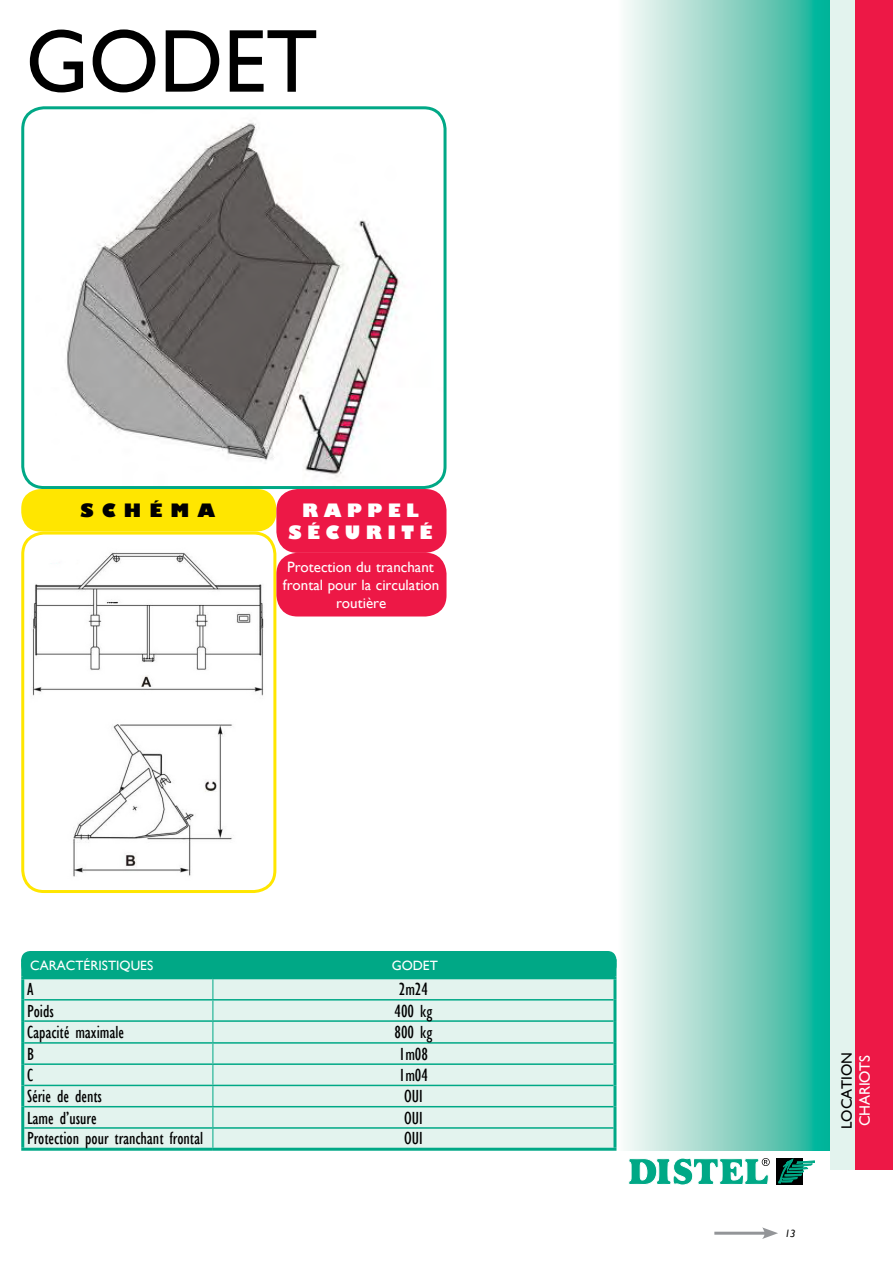
<style>
.page{position:relative;width:893px;height:1263px;background:#fff}
.page>*{position:absolute;margin:0;border:0;box-sizing:border-box;transform-origin:0 0}
.t1{font:90px "Gill Sans";color:#000;scale:.95 1}
.t2{font:condensed 18px "Gill Sans";color:#000}
.t3{font:800 18px/21.6px "Gill Sans";letter-spacing:.3em;color:#fff;text-align:center}
.t4{font:800 18px "Gill Sans";letter-spacing:.45em;color:#000}
.t5{font:15px/18px "Gill Sans";color:#fff;text-align:center}
.t6{font:15px "Gill Sans";color:#000}
.t7{font:13.5px "Gill Sans";color:#fff}
.t8{font:italic 10.5px "Gill Sans";color:#000}
</style>
<div class="page">
<div style="left:776px;top:1158px;width:26px;height:26px;background:#000"></div>
<svg style="left:778px;top:1159px;width:37px;height:24px"></svg>
<svg style="left:616px;top:0;width:214px;height:1150px;background:#8ed5c7"></svg>
<svg style="left:628px;top:1158px;width:142px;height:27px"></svg>
<hr style="left:714px;top:1232px;width:54px;height:3px;background:#939598">
<svg style="left:762px;top:1227px;width:16px;height:12px"></svg>
<div style="left:830px;top:0;width:63px;height:1169px;background:#e3f3ee"></div>
<div style="left:856px;top:0;width:37px;height:1169px;background:#ed1846"></div>
<img style="left:25px;top:110px;width:418px;height:376px">
<div style="left:21px;top:106px;width:426px;height:383px;border:3px solid #00a886;border-radius:21px"></div>
<div style="left:21px;top:489px;width:255px;height:42px;background:#ffe600;border-radius:20px"></div>
<div style="left:21px;top:531px;width:255px;height:362px;border:3px solid #ffe600;border-radius:21px"></div>
<div style="left:276px;top:489px;width:170px;height:64px;background:#ed1846;border-radius:21px"></div>
<div style="left:276px;top:553px;width:171px;height:63px;background:#ed1846;border-radius:21px"></div>
<div style="left:21px;top:951px;width:595px;height:23px;background:#00a886;border-radius:9px"></div>
<svg style="left:24px;top:972px;width:589px;height:176px;background:#d9efe9"></svg>
<hr style="left:21px;top:979px;width:3px;height:21px;background:#00a886">
<hr style="left:613px;top:979px;width:3px;height:21px;background:#00a886">
<hr style="left:21px;top:1000px;width:3px;height:21px;background:#00a886">
<hr style="left:613px;top:1000px;width:3px;height:21px;background:#00a886">
<hr style="left:21px;top:1021px;width:3px;height:22px;background:#00a886">
<hr style="left:613px;top:1021px;width:3px;height:22px;background:#00a886">
<hr style="left:21px;top:1043px;width:3px;height:21px;background:#00a886">
<hr style="left:613px;top:1043px;width:3px;height:21px;background:#00a886">
<hr style="left:21px;top:1064px;width:3px;height:21px;background:#00a886">
<hr style="left:613px;top:1064px;width:3px;height:21px;background:#00a886">
<hr style="left:21px;top:1085px;width:3px;height:22px;background:#00a886">
<hr style="left:613px;top:1085px;width:3px;height:22px;background:#00a886">
<hr style="left:21px;top:1107px;width:3px;height:21px;background:#00a886">
<hr style="left:613px;top:1107px;width:3px;height:21px;background:#00a886">
<hr style="left:21px;top:1128px;width:3px;height:20px;background:#00a886">
<hr style="left:613px;top:1128px;width:3px;height:20px;background:#00a886">
<hr style="left:21px;top:1148px;width:192px;height:3px;background:#00a886">
<hr style="left:213px;top:1148px;width:403px;height:3px;background:#00a886">
<hr style="left:24px;top:999px;width:189px;height:1px;background:#00a886">
<hr style="left:213px;top:999px;width:400px;height:1px;background:#00a886">
<hr style="left:24px;top:1020px;width:189px;height:2px;background:#00a886">
<hr style="left:213px;top:1020px;width:400px;height:2px;background:#00a886">
<hr style="left:24px;top:1042px;width:189px;height:2px;background:#00a886">
<hr style="left:213px;top:1042px;width:400px;height:2px;background:#00a886">
<hr style="left:24px;top:1063px;width:189px;height:2px;background:#00a886">
<hr style="left:213px;top:1063px;width:400px;height:2px;background:#00a886">
<hr style="left:24px;top:1085px;width:189px;height:1px;background:#00a886">
<hr style="left:213px;top:1085px;width:400px;height:1px;background:#00a886">
<hr style="left:24px;top:1106px;width:189px;height:1px;background:#00a886">
<hr style="left:213px;top:1106px;width:400px;height:1px;background:#00a886">
<hr style="left:24px;top:1127px;width:189px;height:2px;background:#00a886">
<hr style="left:213px;top:1127px;width:400px;height:2px;background:#00a886">
<hr style="left:21px;top:962px;width:3px;height:14px;background:#00a886">
<hr style="left:613px;top:962px;width:3px;height:14px;background:#00a886">
<hr style="left:21px;top:976px;width:192px;height:3px;background:#00a886">
<hr style="left:213px;top:976px;width:403px;height:3px;background:#00a886">
<img style="left:73px;top:724px;width:159px;height:153px">
<img style="left:31px;top:552px;width:233px;height:144px">
<h1 class="t1" style="left:26px;top:9px;width:309px">GODET</h1>
<p class="t4" style="left:81px;top:499px;width:136px">SCHÉMA</p>
<p class="t3" style="left:289px;top:501px;width:145px">RAPPEL<br>SÉCURITÉ</p>
<p class="t5" style="left:283px;top:558px;width:158px">Protection du tranchant frontal pour la circulation routière</p>
<p class="t7" style="left:30px;top:958px;width:125px">CARACTÉRISTIQUES</p>
<p class="t7" style="left:392px;top:958px;width:48px">GODET</p>
<p class="t2" style="left:27px;top:979px;width:8px">A</p>
<p class="t2" style="left:399px;top:979px;width:31px">2m24</p>
<p class="t2" style="left:27px;top:1000px;width:28px">Poids</p>
<p class="t2" style="left:394px;top:1000px;width:39px">400 kg</p>
<p class="t2" style="left:27px;top:1022px;width:99px">Capacité maximale</p>
<p class="t2" style="left:394px;top:1022px;width:39px">800 kg</p>
<p class="t2" style="left:27px;top:1043px;width:8px">B</p>
<p class="t2" style="left:399px;top:1043px;width:31px">1m08</p>
<p class="t2" style="left:27px;top:1064px;width:7px">C</p>
<p class="t2" style="left:399px;top:1064px;width:31px">1m04</p>
<p class="t2" style="left:27px;top:1086px;width:77px">Série de dents</p>
<p class="t2" style="left:404px;top:1086px;width:20px">OUI</p>
<p class="t2" style="left:27px;top:1107px;width:71px">Lame d’usure</p>
<p class="t2" style="left:404px;top:1107px;width:20px">OUI</p>
<p class="t2" style="left:27px;top:1128px;width:178px">Protection pour tranchant frontal</p>
<p class="t2" style="left:404px;top:1128px;width:20px">OUI</p>
<p class="t8" style="left:785px;top:1227px;width:12px">13</p>
<p class="t6" style="left:838px;top:1129px;width:79px;rotate:-90deg">LOCATION</p>
<p class="t5" style="left:856px;top:1126px;width:73px;rotate:-90deg">CHARIOTS</p>
</div>
